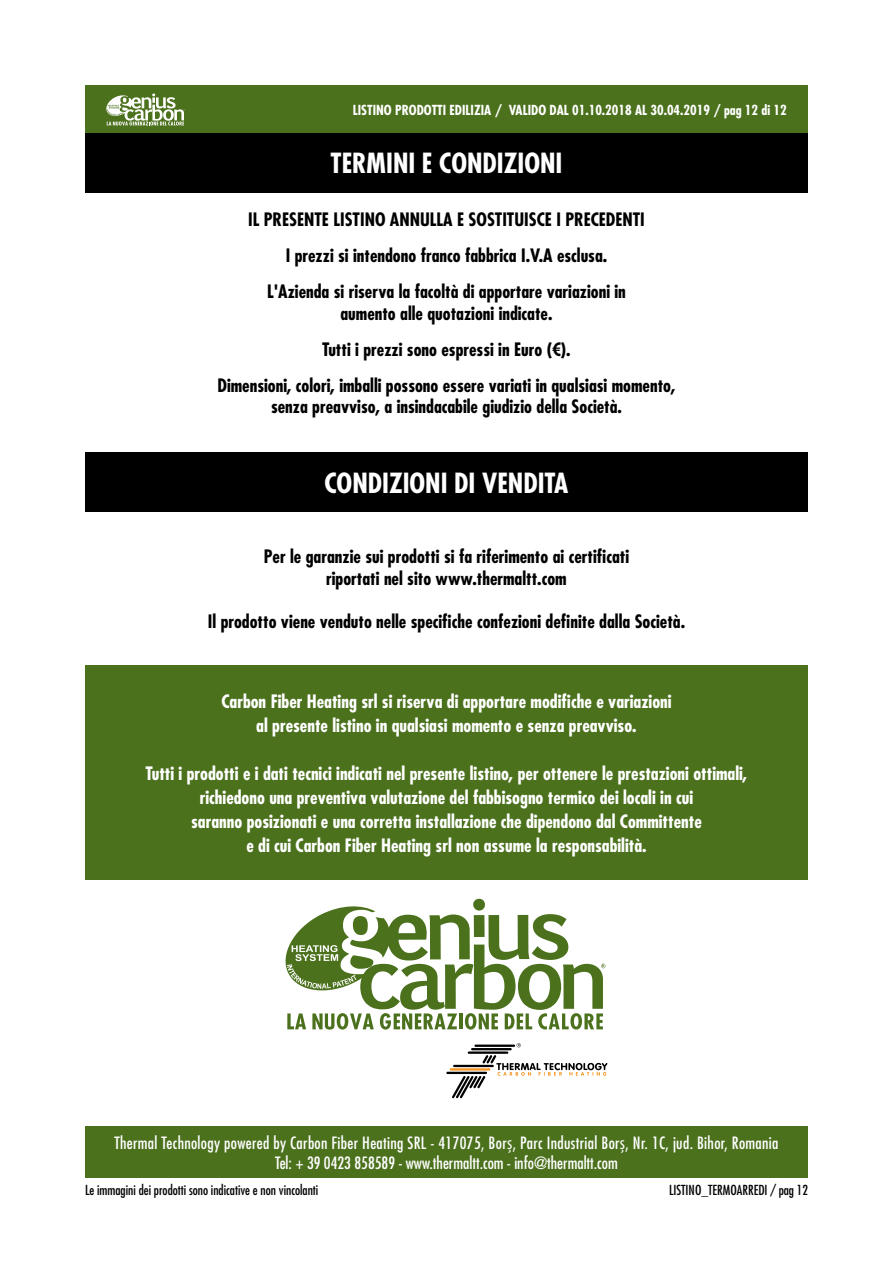
<style>
.page{position:relative;width:893px;height:1263px;background:#fff}
.page>*{position:absolute;margin:0;border:0;box-sizing:border-box;transform-origin:0 0}
.t1{font:700 condensed 27px "Futura LT";color:#fff}
.t2{font:700 condensed 18px/36px "Futura LT";color:#000;text-align:center}
.t3{font:700 condensed 18px/24px "Futura LT";color:#fff;text-align:center}
.t4{font:condensed 16.5px/19.8px "Futura LT";letter-spacing:.02em;color:#fff;text-align:center}
.t5{font:condensed 13.5px "Futura LT";color:#000}
.t6{font:700 condensed 13.5px "Futura LT";color:#fff}
.s1{font-family:"Myriad Pro";font-size:18px}
</style>
<div class="page">
<div style="left:85px;top:85px;width:723px;height:49px;background:#4b711d"></div>
<div style="left:85px;top:1127px;width:723px;height:51px;background:#4b711d"></div>
<svg style="left:106px;top:93px;width:79px;height:33px"></svg>
<div style="left:85px;top:133px;width:723px;height:59px;background:#000"></div>
<div style="left:85px;top:452px;width:723px;height:60px;background:#000"></div>
<div style="left:85px;top:665px;width:723px;height:214px;background:#4b711d"></div>
<svg style="left:285px;top:899px;width:320px;height:130px"></svg>
<hr style="left:446px;top:1072px;width:41px;height:2px;background:#000">
<hr style="left:450px;top:1068px;width:40px;height:2px;background:#f7941e">
<hr style="left:468px;top:1051px;width:40px;height:3px;background:#000">
<hr style="left:471px;top:1048px;width:41px;height:2px;background:#000">
<hr style="left:474px;top:1044px;width:41px;height:3px;background:#000">
<svg style="left:517px;top:1043px;width:4px;height:4px"></svg>
<svg style="left:452px;top:1055px;width:155px;height:43px"></svg>
<p class="t6" style="left:353px;top:102px;width:435px">LISTINO PRODOTTI EDILIZIA / VALIDO DAL 01.10.2018 AL 30.04.2019 / pag 12 di 12</p>
<h1 class="t1" style="left:331px;top:147px;width:233px">TERMINI E CONDIZIONI</h1>
<p class="t2" style="left:248px;top:201px;width:398px">IL PRESENTE LISTINO ANNULLA E SOSTITUISCE I PRECEDENTI<br>I prezzi si intendono franco fabbrica I.V.A esclusa.<br>L'Azienda si riserva la facoltà di apportare variazioni in</p>
<p class="t2" style="left:217px;top:295px;width:460px">aumento alle quotazioni indicate.<br>Tutti i prezzi sono espressi in Euro (€).<br>Dimensioni, colori, imballi possono essere variati in qualsiasi momento,</p>
<p class="t2" style="left:271px;top:389px;width:352px">senza preavviso, a insindacabile giudizio della Società.</p>
<h1 class="t1" style="left:324px;top:466px;width:246px">CONDIZIONI DI VENDITA</h1>
<p class="t2" style="left:264px;top:546px;width:367px;line-height:21.6px">Per le garanzie sui prodotti si fa riferimento ai certificati riportati nel sito www.thermaltt.com</p>
<p class="t2" style="left:208px;top:604px;width:479px">Il prodotto viene venduto nelle specifiche confezioni definite dalla Società.</p>
<p class="t3" style="left:221px;top:689px;width:452px">Carbon Fiber Heating srl si riserva di apportare modifiche e variazioni al presente listino in qualsiasi momento e senza preavviso.</p>
<p class="t3" style="left:146px;top:761px;width:603px">Tutti i prodotti e i dati tecnici indicati nel presente listino, per ottenere le prestazioni ottimali, richiedono una preventiva valutazione del fabbisogno termico dei locali in cui<br>saranno posizionati e una corretta installazione che dipendono dal Committente<br>e di cui Carbon Fiber Heating srl non assume la responsabilità.</p>
<p class="t4" style="left:114px;top:1133px;width:665px">Thermal Technology powered by Carbon Fiber Heating SRL - 417075, Bor<span class="s1">ș</span>, Parc Industrial Bor<span class="s1">ș</span>, Nr. 1C, jud. Bihor, Romania<br>Tel: + 39 0423 858589 - www.thermaltt.com - info@thermaltt.com</p>
<p class="t5" style="left:85px;top:1182px;width:235px">Le immagini dei prodotti sono indicative e non vincolanti</p>
<p class="t5" style="left:669px;top:1182px;width:140px">LISTINO_TERMOARREDI / pag 12</p>
</div>
